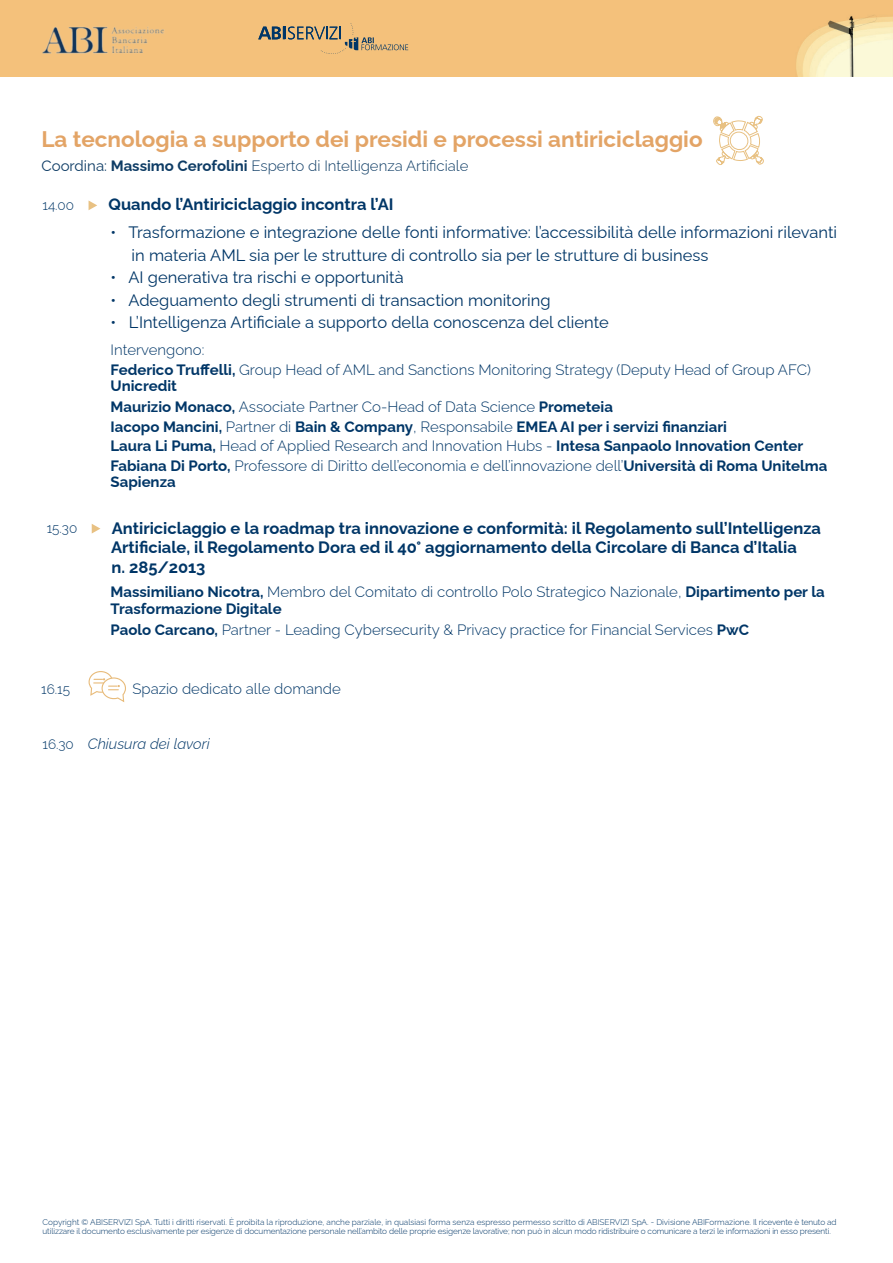
<style>
.page{position:relative;width:893px;height:1263px;background:#fff}
.page>*{position:absolute;margin:0;border:0;box-sizing:border-box;transform-origin:0 0}
.t1{font:700 22.5px "Raleway";color:#e3a466}
.t2{font:16.5px/22.5px "Raleway";color:#003667}
.t3{font:700 16.5px/19.5px "Raleway";color:#003667}
.t4{font:700 15px/19.5px "Raleway";color:#003667}
.t5{font:300 15px/19.5px "Raleway";color:#003667}
.t6{font:300 15px "Raleway";color:#0e3c65}
.t7{font:italic 300 15px "Raleway";color:#003667}
.t8{font:300 13.5px "Raleway";color:#003667}
.t9{font:300 8.25px/9px "Raleway";letter-spacing:-.01em;color:#003667}
.s1{font-weight:400}
.s2{font-weight:700}
.s3{font-weight:300}
.s4{font-style:normal;font-size:13.5px}
</style>
<div class="page">
<img style="left:0;top:0;width:893px;height:77px">
<svg style="left:258px;top:23px;width:150px;height:31px"></svg>
<img style="left:43px;top:26px;width:123px;height:29px">
<svg style="left:89px;top:201px;width:8px;height:9px"></svg>
<svg style="left:92px;top:524px;width:8px;height:9px"></svg>
<svg style="left:88px;top:671px;width:38px;height:31px"></svg>
<svg style="left:713px;top:115px;width:51px;height:50px"></svg>
<h1 class="t1" style="left:41px;top:121px;width:663px">La tecnologia a supporto dei presidi e processi antiriciclaggio</h1>
<h3 class="t6" style="left:41px;top:153px;width:429px"><span class="s1">Coordina:</span> <span class="s2">Massimo Cerofolini</span> Esperto di Intelligenza Artificiale</h3>
<h3 class="t8" style="left:43px;top:194px;width:33px">14.00</h3>
<h2 class="t3" style="left:109px;top:193px;width:286px">Quando l’Antiriciclaggio incontra l’AI</h2>
<h3 class="t8" style="left:47px;top:517px;width:32px">15.30</h3>
<h2 class="t2" style="left:132px;top:219px;width:707px;text-indent:-21px">• Trasformazione e integrazione delle fonti informative: l’accessibilità delle informazioni rilevanti in materia AML sia per le strutture di controllo sia per le strutture di business</h2>
<h2 class="t2" style="left:111px;top:264px;width:295px">• AI generativa tra rischi e opportunità</h2>
<h2 class="t2" style="left:111px;top:287px;width:442px">• Adeguamento degli strumenti di transaction monitoring</h2>
<h2 class="t2" style="left:111px;top:309px;width:500px">• L’Intelligenza Artificiale a supporto della conoscenza del cliente</h2>
<h3 class="t5" style="left:111px;top:338px;width:702px">Intervengono:<br><span class="s2">Federico Truffelli,</span> Group Head of AML and Sanctions Monitoring Strategy (Deputy Head of Group AFC)</h3>
<h3 class="t5" style="left:111px;top:374px;width:504px;line-height:21px"><span class="s2">Unicredit<br>Maurizio Monaco,</span> Associate Partner Co-Head of Data Science <span class="s2">Prometeia</span></h3>
<p class="t4" style="left:111px;top:415px;width:718px">Iacopo Mancini, <span class="s3">Partner di</span> Bain &amp; Company<span class="s3">, Responsabile</span> EMEA AI per i servizi finanziari<br>Laura Li Puma, <span class="s3">Head of Applied Research and Innovation Hubs -</span> Intesa Sanpaolo Innovation Center<br>Fabiana Di Porto, <span class="s3">Professore di Diritto dell’economia e dell’innovazione dell’</span>Università di Roma Unitelma</p>
<h3 class="t4" style="left:111px;top:470px;width:67px">Sapienza</h3>
<h2 class="t3" style="left:111px;top:516px;width:711px">Antiriciclaggio e la roadmap tra innovazione e conformità: il Regolamento sull’Intelligenza<br>Artificiale, il Regolamento Dora ed il 40° aggiornamento della Circolare di Banca d’Italia<br>n. 285/2013</h2>
<h3 class="t4" style="left:111px;top:582px;width:716px;line-height:16.5px">Massimiliano Nicotra, <span class="s3">Membro del Comitato di controllo Polo Strategico Nazionale,</span> Dipartimento per la<br>Trasformazione Digitale</h3>
<h3 class="t5" style="left:111px;top:618px;width:640px"><span class="s2">Paolo Carcano,</span> Partner - Leading Cybersecurity &amp; Privacy practice for Financial Services <span class="s2">PwC</span></h3>
<h3 class="t8" style="left:41px;top:678px;width:30px">16.15</h3>
<h3 class="t5" style="left:133px;top:677px;width:210px">Spazio dedicato alle domande</h3>
<h3 class="t7" style="left:43px;top:732px;width:169px"><span class="s4">16.30</span> Chiusura dei lavori</h3>
<p class="t9" style="left:43px;top:1216px;width:796px">Copyright © ABISERVIZI SpA. Tutti i diritti riservati. È proibita la riproduzione, anche parziale, in qualsiasi forma senza espresso permesso scritto di ABISERVIZI SpA. - Divisione ABIFormazione. Il ricevente è tenuto ad utilizzare il documento esclusivamente per esigenze di documentazione personale nell’ambito delle proprie esigenze lavorative; non può in alcun modo ridistribuire o comunicare a terzi le informazioni in esso presenti.</p>
</div>
